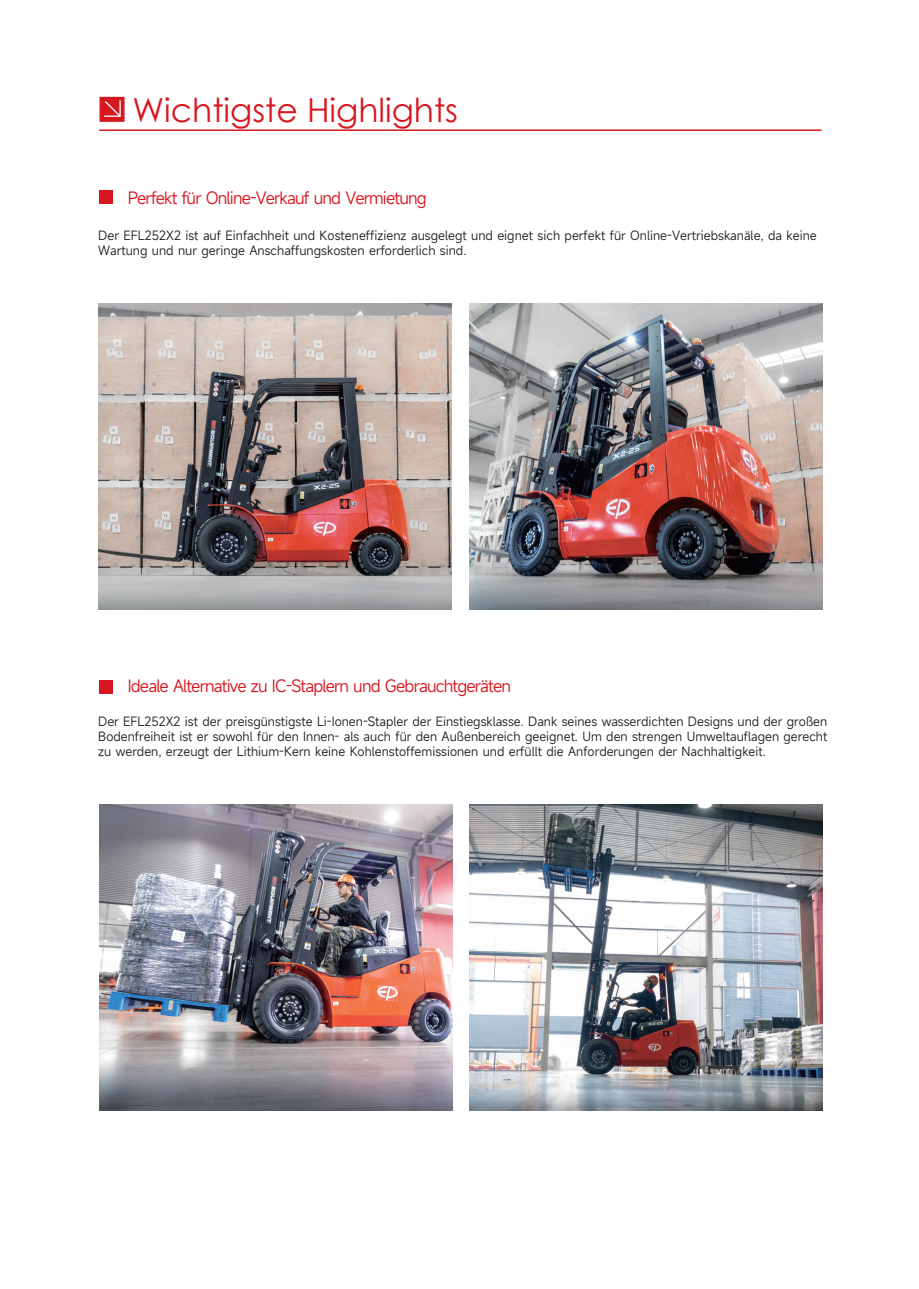
<style>
.page{position:relative;width:919px;height:1289px;background:#fff}
.page>*{position:absolute;margin:0;border:0;box-sizing:border-box;transform-origin:0 0}
.t1{font:33px "Century Gothic";color:#d7171f}
.t2{font:16.5px "Mi Sans";letter-spacing:-.05em;color:#d7171f}
.t3{font:12.45px/14.9px "Mi Sans";color:#231f20}
</style>
<div class="page">
<hr style="left:99px;top:129px;width:722px;height:2px;background:#d7171f">
<svg style="left:99px;top:97px;width:25px;height:25px"></svg>
<div style="left:99px;top:190px;width:14px;height:14px;background:#d7171f"></div>
<div style="left:99px;top:680px;width:14px;height:13px;background:#d7171f"></div>
<img style="left:470px;top:804px;width:352px;height:306px">
<img style="left:470px;top:303px;width:352px;height:306px">
<img style="left:99px;top:303px;width:353px;height:306px">
<img style="left:100px;top:804px;width:352px;height:306px">
<h1 class="t1" style="left:132px;top:87px;width:327px">Wichtigste Highlights</h1>
<h2 class="t2" style="left:128px;top:187px;width:300px">Perfekt für Online-Verkauf und Vermietung</h2>
<p class="t3" style="left:98px;top:227px;width:720px">Der EFL252X2 ist auf Einfachheit und Kosteneffizienz ausgelegt und eignet sich perfekt für Online-Vertriebskanäle, da keine<br>Wartung und nur geringe Anschaffungskosten erforderlich sind.</p>
<h2 class="t2" style="left:128px;top:674px;width:385px">Ideale Alternative zu IC-Staplern und Gebrauchtgeräten</h2>
<p class="t3" style="left:98px;top:713px;width:730px;text-align:justify">Der EFL252X2 ist der preisgünstigste Li-Ionen-Stapler der Einstiegsklasse. Dank seines wasserdichten Designs und der großen Bodenfreiheit ist er sowohl für den Innen- als auch für den Außenbereich geeignet. Um den strengen Umweltauflagen gerecht zu werden, erzeugt der Lithium-Kern keine Kohlenstoffemissionen und erfüllt die Anforderungen der Nachhaltigkeit.</p>
</div>
